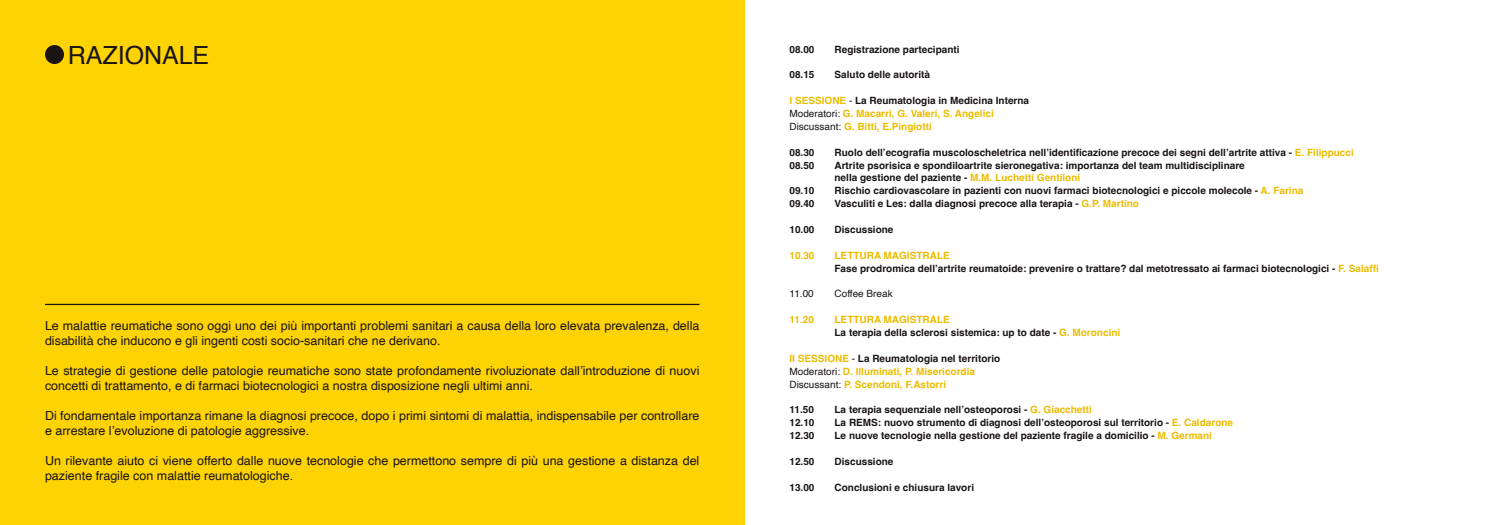
<style>
.page{position:relative;width:1489px;height:525px;background:#fff}
.page>*{position:absolute;margin:0;border:0;box-sizing:border-box;transform-origin:0 0}
.t1{font:25px "Helvetica";color:#1a1415}
.t2{font:12.5px/15px "Helvetica";color:#1a1415}
.t3{font:700 10px/12.9px "Helvetica";color:#1a1415}
.t4{font:700 10px "Helvetica";color:#ebbc00}
.t5{font:10px "Helvetica";color:#1a1415}
.s1{color:#ebbc00}
.s2{font-weight:400}
.s3{font-weight:400;color:#1a1415}
</style>
<div class="page">
<div style="left:0;top:0;width:744px;height:524px;background:#fed304"></div>
<div style="left:45px;top:45px;width:19px;height:19px;background:#1a1415;border-radius:50%"></div>
<hr style="left:45px;top:303px;width:654px;height:2px;background:#1a1415">
<p class="t1" style="left:68px;top:36px;width:143px">RAZIONALE</p>
<p class="t2" style="left:45px;top:318px;width:656px">Le malattie reumatiche sono oggi uno dei più importanti problemi sanitari a causa della loro elevata prevalenza, della disabilità che inducono e gli ingenti costi socio-sanitari che ne derivano.</p>
<p class="t2" style="left:45px;top:363px;width:656px">Le strategie di gestione delle patologie reumatiche sono state profondamente rivoluzionate dall’introduzione di nuovi concetti di trattamento, e di farmaci biotecnologici a nostra disposizione negli ultimi anni.</p>
<p class="t2" style="left:45px;top:408px;width:656px">Di fondamentale importanza rimane la diagnosi precoce, dopo i primi sintomi di malattia, indispensabile per controllare e arrestare l’evoluzione di patologie aggressive.</p>
<p class="t2" style="left:45px;top:453px;width:656px">Un rilevante aiuto ci viene offerto dalle nuove tecnologie che permettono sempre di più una gestione a distanza del paziente fragile con malattie reumatologiche.</p>
<p class="t3" style="left:789px;top:44px;width:27px">08.00</p>
<p class="t3" style="left:834px;top:44px;width:127px">Registrazione partecipanti</p>
<p class="t3" style="left:789px;top:69px;width:27px">08.15</p>
<p class="t3" style="left:834px;top:69px;width:97px">Saluto delle autorità</p>
<p class="t3" style="left:789px;top:95px;width:241px"><span class="s1">I SESSIONE</span> <span class="s2">-</span> La Reumatologia in Medicina Interna</p>
<p class="t4" style="left:789px;top:107px;width:206px"><span class="s3">Moderatori:</span> G. Macarri, G. Valeri, S. Angelici</p>
<p class="t4" style="left:789px;top:120px;width:144px"><span class="s3">Discussant:</span> G. Bitti, E.Pingiotti</p>
<p class="t3" style="left:789px;top:147px;width:27px">08.30</p>
<p class="t3" style="left:834px;top:147px;width:521px">Ruolo dell’ecografia muscoloscheletrica nell’identificazione precoce dei segni dell’artrite attiva - <span class="s1">E. Filippucci</span></p>
<p class="t3" style="left:789px;top:160px;width:27px">08.50</p>
<p class="t3" style="left:834px;top:160px;width:412px">Artrite psorisica e spondiloartrite sieronegativa: importanza del team multidisciplinare nella gestione del paziente - <span class="s1">M.M. Luchetti Gentiloni</span></p>
<p class="t3" style="left:789px;top:185px;width:27px">09.10</p>
<p class="t3" style="left:834px;top:185px;width:470px">Rischio cardiovascolare in pazienti con nuovi farmaci biotecnologici e piccole molecole - <span class="s1">A. Farina</span></p>
<p class="t3" style="left:789px;top:198px;width:27px">09.40</p>
<p class="t3" style="left:834px;top:198px;width:306px">Vasculiti e Les: dalla diagnosi precoce alla terapia - <span class="s1">G.P. Martino</span></p>
<p class="t3" style="left:789px;top:224px;width:27px">10.00</p>
<p class="t3" style="left:834px;top:224px;width:60px">Discussione</p>
<p class="t4" style="left:789px;top:249px;width:27px">10.30</p>
<p class="t4" style="left:834px;top:249px;width:117px">LETTURA MAGISTRALE</p>
<p class="t3" style="left:834px;top:263px;width:546px">Fase prodromica dell’artrite reumatoide: prevenire o trattare? dal metotressato ai farmaci biotecnologici - <span class="s1">F. Salaffi</span></p>
<p class="t5" style="left:789px;top:286px;width:26px">11.00</p>
<p class="t5" style="left:834px;top:286px;width:60px">Coffee Break</p>
<p class="t4" style="left:789px;top:313px;width:26px">11.20</p>
<p class="t4" style="left:834px;top:313px;width:117px">LETTURA MAGISTRALE</p>
<p class="t3" style="left:834px;top:327px;width:287px">La terapia della sclerosi sistemica: up to date - <span class="s1">G. Moroncini</span></p>
<p class="t3" style="left:789px;top:353px;width:212px"><span class="s1">II SESSIONE</span> <span class="s2">-</span> La Reumatologia nel territorio</p>
<p class="t4" style="left:789px;top:365px;width:187px"><span class="s3">Moderatori:</span> D. Illuminati, P. Misericordia</p>
<p class="t4" style="left:789px;top:378px;width:158px"><span class="s3">Discussant:</span> P. Scendoni, F.Astorri</p>
<p class="t3" style="left:789px;top:404px;width:26px">11.50</p>
<p class="t3" style="left:834px;top:404px;width:259px">La terapia sequenziale nell’osteoporosi - <span class="s1">G. Giacchetti</span></p>
<p class="t3" style="left:789px;top:417px;width:27px">12.10</p>
<p class="t3" style="left:834px;top:417px;width:400px">La REMS: nuovo strumento di diagnosi dell’osteoporosi sul territorio - <span class="s1">E. Caldarone</span></p>
<p class="t3" style="left:789px;top:430px;width:27px">12.30</p>
<p class="t3" style="left:834px;top:430px;width:379px">Le nuove tecnologie nella gestione del paziente fragile a domicilio - <span class="s1">M. Germani</span></p>
<p class="t3" style="left:789px;top:456px;width:27px">12.50</p>
<p class="t3" style="left:834px;top:456px;width:60px">Discussione</p>
<p class="t3" style="left:789px;top:481px;width:27px">13.00</p>
<p class="t3" style="left:834px;top:481px;width:141px">Conclusioni e chiusura lavori</p>
</div>
